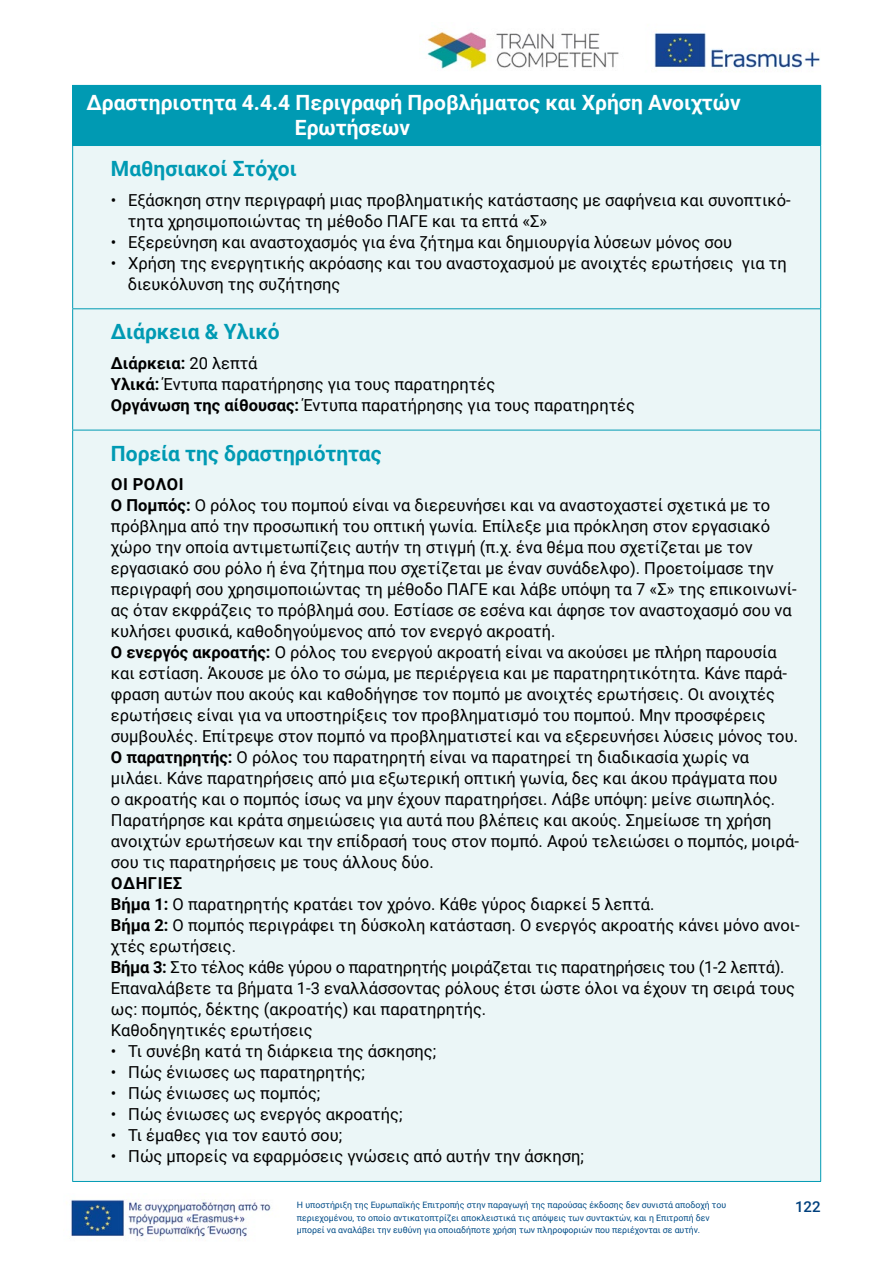
<style>
.page{position:relative;width:893px;height:1263px;background:#fff}
.page>*{position:absolute;margin:0;border:0;box-sizing:border-box;transform-origin:0 0}
.table-hl{font:700 21px "Roboto";color:#fff}
.table-shl{font:700 21px "Roboto";color:#009ab3}
.copy{font:16.5px/21px "Roboto";color:#000}
.copy-2{font:700 16.5px "Roboto";color:#000}
.copy-3{font:700 16.5px "Roboto";letter-spacing:.025em;color:#000}
.t1{font:500 15px "Roboto";color:#00407d}
.t2{font:8.85px/12.8px "Roboto";color:#004c87}
.s1{font-weight:400}
.s2{font-weight:700}
</style>
<div class="page">
<img style="left:427px;top:32px;width:192px;height:37px">
<img style="left:634px;top:33px;width:187px;height:52px">
<img style="left:71px;top:1199px;width:200px;height:39px">
<div style="left:73px;top:85px;width:748px;height:60px;background:#009ab3"></div>
<div style="left:73px;top:146px;width:747px;height:1035px;background:#ebf6f7"></div>
<hr style="left:72px;top:85px;width:749px;height:1px;background:#009ab3">
<hr style="left:72px;top:86px;width:1px;height:59px;background:#009ab3">
<hr style="left:72px;top:145px;width:749px;height:1px;background:#009ab3">
<hr style="left:72px;top:146px;width:1px;height:162px;background:#009ab3">
<hr style="left:820px;top:146px;width:1px;height:162px;background:#009ab3">
<hr style="left:72px;top:308px;width:749px;height:1px;background:#009ab3">
<hr style="left:72px;top:309px;width:1px;height:121px;background:#009ab3">
<hr style="left:820px;top:309px;width:1px;height:121px;background:#009ab3">
<hr style="left:72px;top:430px;width:749px;height:1px;background:#009ab3">
<hr style="left:72px;top:430px;width:1px;height:751px;background:#009ab3">
<hr style="left:820px;top:430px;width:1px;height:751px;background:#009ab3">
<hr style="left:72px;top:1181px;width:749px;height:1px;background:#009ab3">
<p class="table-hl" style="left:87px;top:87px;width:655px">Δραστηριοτητα 4.4.4 Περιγραφή Προβλήματος και Χρήση Ανοιχτών</p>
<p class="table-hl" style="left:295px;top:113px;width:117px">Ερωτήσεων</p>
<p class="table-shl" style="left:111px;top:154px;width:187px">Μαθησιακοί Στόχοι</p>
<p class="copy" style="left:128px;top:189px;width:664px;text-indent:-17px">• Εξάσκηση στην περιγραφή μιας προβληματικής κατάστασης με σαφήνεια και συνοπτικό&shy;τητα χρησιμοποιώντας τη μέθοδο ΠΑΓΕ και τα επτά «Σ»</p>
<p class="copy" style="left:111px;top:231px;width:623px">• Εξερεύνηση και αναστοχασμός για ένα ζήτημα και δημιουργία λύσεων μόνος σου</p>
<p class="copy" style="left:128px;top:252px;width:660px;text-indent:-17px">• Χρήση της ενεργητικής ακρόασης και του αναστοχασμού με ανοιχτές ερωτήσεις για τη διευκόλυνση της συζήτησης</p>
<p class="table-shl" style="left:111px;top:317px;width:170px">Διάρκεια &amp; Υλικό</p>
<p class="copy-2" style="left:111px;top:351px;width:148px">Διάρκεια: <span class="s1">20 λεπτά</span></p>
<p class="copy" style="left:111px;top:373px;width:386px"><span class="s2">Υλικά:</span> Έντυπα παρατήρησης για τους παρατηρητές</p>
<p class="copy" style="left:111px;top:394px;width:526px"><span class="s2">Οργάνωση της αίθουσας:</span> Έντυπα παρατήρησης για τους παρατηρητές</p>
<p class="table-shl" style="left:111px;top:438px;width:272px">Πορεία της δραστηριότητας</p>
<p class="copy-3" style="left:111px;top:473px;width:74px">ΟΙ ΡΌΛΟΙ</p>
<p class="copy" style="left:111px;top:494px;width:687px"><span class="s2">Ο Πομπός:</span> Ο ρόλος του πομπού είναι να διερευνήσει και να αναστοχαστεί σχετικά με το πρόβλημα από την προσωπική του οπτική γωνία. Επίλεξε μια πρόκληση στον εργασιακό χώρο την οποία αντιμετωπίζεις αυτήν τη στιγμή (π.χ. ένα θέμα που σχετίζεται με τον εργασιακό σου ρόλο ή ένα ζήτημα που σχετίζεται με έναν συνάδελφο). Προετοίμασε την περιγραφή σου χρησιμοποιώντας τη μέθοδο ΠΑΓΕ και λάβε υπόψη τα 7 «Σ» της επικοινωνί&shy;ας όταν εκφράζεις το πρόβλημά σου. Εστίασε σε εσένα και άφησε τον αναστοχασμό σου να κυλήσει φυσικά, καθοδηγούμενος από τον ενεργό ακροατή.</p>
<p class="copy" style="left:111px;top:641px;width:689px"><span class="s2">Ο ενεργός ακροατής:</span> Ο ρόλος του ενεργού ακροατή είναι να ακούσει με πλήρη παρουσία και εστίαση. Άκουσε με όλο το σώμα, με περιέργεια και με παρατηρητικότητα. Κάνε παρά&shy;φραση αυτών που ακούς και καθοδήγησε τον πομπό με ανοιχτές ερωτήσεις. Οι ανοιχτές ερωτήσεις είναι για να υποστηρίξεις τον προβληματισμό του πομπού. Μην προσφέρεις συμβουλές. Επίτρεψε στον πομπό να προβληματιστεί και να εξερευνήσει λύσεις μόνος του.</p>
<p class="copy" style="left:111px;top:746px;width:689px"><span class="s2">Ο παρατηρητής:</span> Ο ρόλος του παρατηρητή είναι να παρατηρεί τη διαδικασία χωρίς να μιλάει. Κάνε παρατηρήσεις από μια εξωτερική οπτική γωνία, δες και άκου πράγματα που<br>ο ακροατής και ο πομπός ίσως να μην έχουν παρατηρήσει. Λάβε υπόψη: μείνε σιωπηλός.<br>Παρατήρησε και κράτα σημειώσεις για αυτά που βλέπεις και ακούς. Σημείωσε τη χρήση ανοιχτών ερωτήσεων και την επίδρασή τους στον πομπό. Αφού τελειώσει ο πομπός, μοιρά&shy;σου τις παρατηρήσεις με τους άλλους δύο.</p>
<p class="copy-3" style="left:111px;top:872px;width:73px">ΟΔΗΓΊΕΣ</p>
<p class="copy" style="left:111px;top:893px;width:545px"><span class="s2">Βήμα 1:</span> Ο παρατηρητής κρατάει τον χρόνο. Κάθε γύρος διαρκεί 5 λεπτά.</p>
<p class="copy" style="left:111px;top:914px;width:690px"><span class="s2">Βήμα 2:</span> Ο πομπός περιγράφει τη δύσκολη κατάσταση. Ο ενεργός ακροατής κάνει μόνο ανοι&shy;χτές ερωτήσεις.</p>
<p class="copy" style="left:111px;top:956px;width:675px"><span class="s2">Βήμα 3:</span> Στο τέλος κάθε γύρου ο παρατηρητής μοιράζεται τις παρατηρήσεις του (1-2 λεπτά).</p>
<p class="copy" style="left:111px;top:977px;width:686px">Επαναλάβετε τα βήματα 1-3 εναλλάσσοντας ρόλους έτσι ώστε όλοι να έχουν τη σειρά τους ως: πομπός, δέκτης (ακροατής) και παρατηρητής.</p>
<p class="copy" style="left:111px;top:1019px;width:203px">Καθοδηγητικές ερωτήσεις</p>
<p class="copy" style="left:111px;top:1040px;width:327px">• Τι συνέβη κατά τη διάρκεια της άσκησης;</p>
<p class="copy" style="left:111px;top:1061px;width:255px">• Πώς ένιωσες ως παρατηρητής;</p>
<p class="copy" style="left:111px;top:1082px;width:211px">• Πώς ένιωσες ως πομπός;</p>
<p class="copy" style="left:111px;top:1103px;width:293px">• Πώς ένιωσες ως ενεργός ακροατής;</p>
<p class="copy" style="left:111px;top:1124px;width:233px">• Τι έμαθες για τον εαυτό σου;</p>
<p class="copy" style="left:111px;top:1145px;width:475px">• Πώς μπορείς να εφαρμόσεις γνώσεις από αυτήν την άσκηση;</p>
<p class="t2" style="left:297px;top:1198px;width:431px">Η υποστήριξη της Ευρωπαϊκής Επιτροπής στην παραγωγή της παρούσας έκδοσης δεν συνιστά αποδοχή του περιεχομένου, το οποίο αντικατοπτρίζει αποκλειστικά τις απόψεις των συντακτών, και η Επιτροπή δεν μπορεί να αναλάβει την ευθύνη για οποιαδήποτε χρήση των πληροφοριών που περιέχονται σε αυτήν.</p>
<p class="t1" style="left:795px;top:1196px;width:27px">122</p>
</div>
